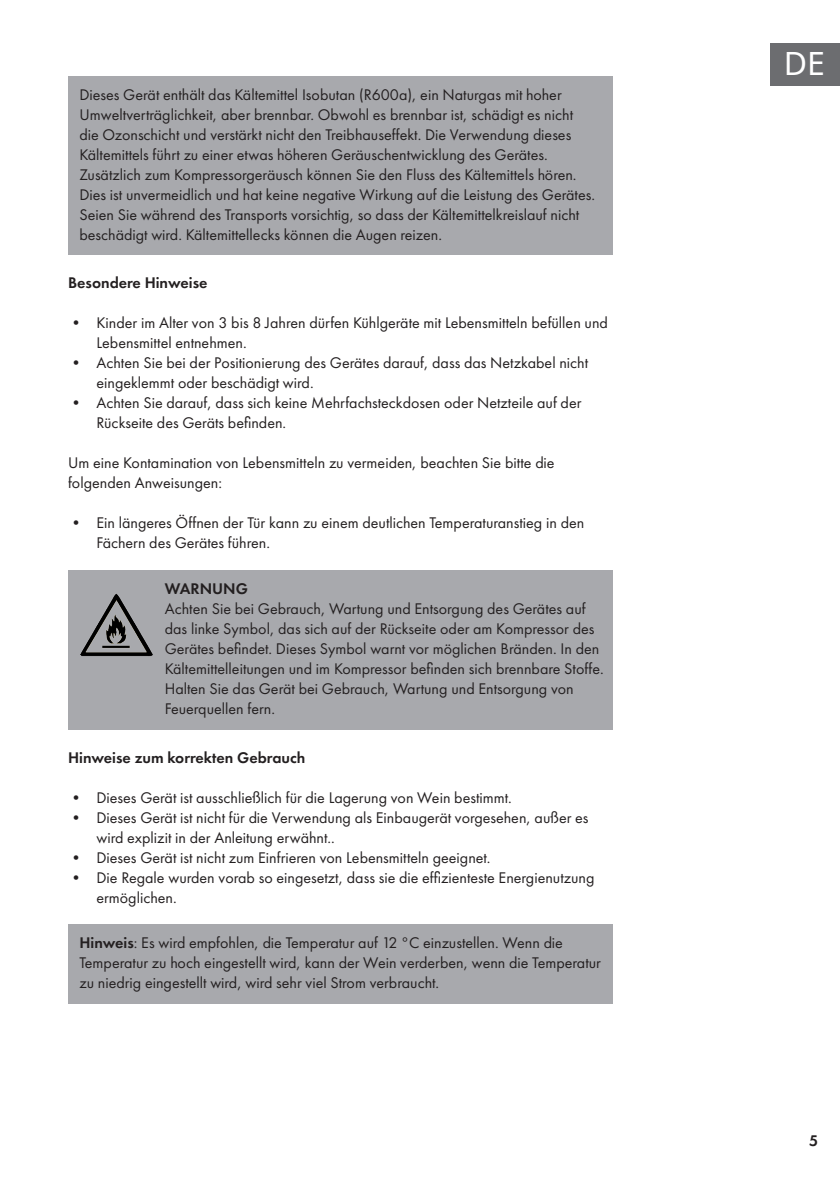
<style>
.page{position:relative;width:840px;height:1191px;background:#fff}
.page>*{position:absolute;margin:0;border:0;box-sizing:border-box;transform-origin:0 0}
.t1{font:32px "Noto Sans";color:#fff}
.Base_Text_HINWEIS_gr{font:16px/20px "Futura PTW08";color:#231f20}
.Base_Text{font:16px/20px "Futura PTW08";color:#231f20}
.Headline{font:600 16px "Futura PTW08";color:#231f20}
.s1{font-weight:600}
</style>
<div class="page">
<div style="left:770px;top:43px;width:69px;height:42px;background:#6c6d70"></div>
<div style="left:68px;top:77px;width:544px;height:178px;background:#a8a9ad"></div>
<div style="left:68px;top:570px;width:544px;height:159px;background:#a8a9ad"></div>
<div style="left:68px;top:924px;width:544px;height:79px;background:#a8a9ad"></div>
<img style="left:80px;top:593px;width:73px;height:63px">
<p class="Base_Text_HINWEIS_gr" style="left:79px;top:84px;width:517px">Dieses Gerät enthält das Kältemittel Isobutan (R600a), ein Naturgas mit hoher Umweltverträglichkeit, aber brennbar. Obwohl es brennbar ist, schädigt es nicht die Ozonschicht und verstärkt nicht den Treibhauseffekt. Die Verwendung dieses Kältemittels führt zu einer etwas höheren Geräuschentwicklung des Gerätes.<br>Zusätzlich zum Kompressorgeräusch können Sie den Fluss des Kältemittels hören.<br>Dies ist unvermeidlich und hat keine negative Wirkung auf die Leistung des Gerätes.<br>Seien Sie während des Transports vorsichtig, so dass der Kältemittelkreislauf nicht beschädigt wird. Kältemittellecks können die Augen reizen.</p>
<p class="Headline" style="left:68px;top:273px;width:141px">Besondere Hinweise</p>
<p class="Base_Text_HINWEIS_gr" style="left:96px;top:313px;width:512px;text-indent:-28px">• Kinder im Alter von 3 bis 8 Jahren dürfen Kühlgeräte mit Lebensmitteln befüllen und<br>Lebensmittel entnehmen.</p>
<p class="Base_Text_HINWEIS_gr" style="left:96px;top:353px;width:493px;text-indent:-28px">• Achten Sie bei der Positionierung des Gerätes darauf, dass das Netzkabel nicht eingeklemmt oder beschädigt wird.</p>
<p class="Base_Text_HINWEIS_gr" style="left:96px;top:393px;width:486px;text-indent:-28px">• Achten Sie darauf, dass sich keine Mehrfachsteckdosen oder Netzteile auf der<br>Rückseite des Geräts befinden.</p>
<p class="Base_Text" style="left:68px;top:453px;width:488px">Um eine Kontamination von Lebensmitteln zu vermeiden, beachten Sie bitte die folgenden Anweisungen:</p>
<p class="Base_Text_HINWEIS_gr" style="left:96px;top:513px;width:489px;text-indent:-28px">• Ein längeres Öffnen der Tür kann zu einem deutlichen Temperaturanstieg in den<br>Fächern des Gerätes führen.</p>
<p class="Base_Text_HINWEIS_gr" style="left:165px;top:578px;width:440px"><span class="s1">WARNUNG<br></span>Achten Sie bei Gebrauch, Wartung und Entsorgung des Gerätes auf das linke Symbol, das sich auf der Rückseite oder am Kompressor des Gerätes befindet. Dieses Symbol warnt vor möglichen Bränden. In den Kältemittelleitungen und im Kompressor befinden sich brennbare Stoffe.<br>Halten Sie das Gerät bei Gebrauch, Wartung und Entsorgung von Feuerquellen fern.</p>
<p class="Headline" style="left:68px;top:747px;width:239px">Hinweise zum korrekten Gebrauch</p>
<p class="Base_Text_HINWEIS_gr" style="left:68px;top:787px;width:445px">• Dieses Gerät ist ausschließlich für die Lagerung von Wein bestimmt.</p>
<p class="Base_Text_HINWEIS_gr" style="left:96px;top:807px;width:493px;text-indent:-28px">• Dieses Gerät ist nicht für die Verwendung als Einbaugerät vorgesehen, außer es wird explizit in der Anleitung erwähnt..</p>
<p class="Base_Text_HINWEIS_gr" style="left:68px;top:847px;width:424px">• Dieses Gerät ist nicht zum Einfrieren von Lebensmitteln geeignet.</p>
<p class="Base_Text_HINWEIS_gr" style="left:96px;top:867px;width:499px;text-indent:-28px">• Die Regale wurden vorab so eingesetzt, dass sie die effizienteste Energienutzung ermöglichen.</p>
<p class="Base_Text_HINWEIS_gr" style="left:79px;top:932px;width:522px"><span class="s1">Hinweis</span>: Es wird empfohlen, die Temperatur auf 12 °C einzustellen. Wenn die<br>Temperatur zu hoch eingestellt wird, kann der Wein verderben, wenn die Temperatur zu niedrig eingestellt wird, wird sehr viel Strom verbraucht.</p>
<h1 class="t1" style="left:783px;top:42px;width:43px">DE</h1>
<p class="Headline" style="left:808px;top:1130px;width:11px">5</p>
</div>
